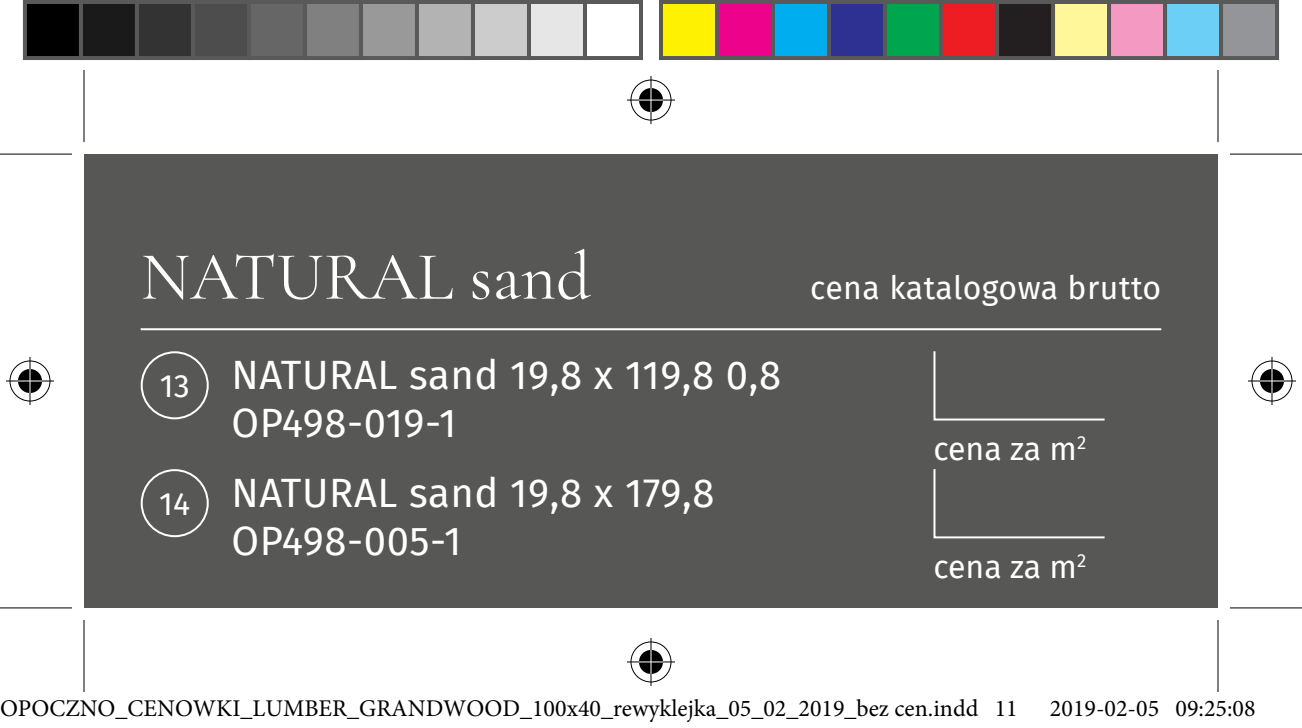
<style>
.page{position:relative;width:1302px;height:728px;background:#fff}
.page>*{position:absolute;margin:0;border:0;box-sizing:border-box;transform-origin:0 0}
.t1{font:68.8px "Cormorant Garamond";color:#fff}
.t2{font:40px "Fira Sans";letter-spacing:.015em;color:#fff}
.t3{font:32px "Fira Sans";color:#fff}
.t4{font:24px "Minion Pro";color:#000}
</style>
<div class="page">
<div style="left:84px;top:154px;width:1134px;height:454px;background:#575756"></div>
<svg style="left:933px;top:351px;width:172px;height:70px"></svg>
<hr style="left:141px;top:328px;width:1020px;height:2px;background:#fff">
<div style="left:141px;top:469px;width:68px;height:68px;border:2px solid #fff;border-radius:50%"></div>
<div style="left:141px;top:351px;width:68px;height:68px;border:2px solid #fff;border-radius:50%"></div>
<svg style="left:933px;top:469px;width:172px;height:70px"></svg>
<svg style="left:1230px;top:608px;width:72px;height:1px"></svg>
<hr style="left:0;top:153px;width:72px;height:2px;background:#000">
<hr style="left:1230px;top:153px;width:72px;height:2px;background:#000">
<hr style="left:1230px;top:607px;width:72px;height:1px;background:#000">
<hr style="left:83px;top:70px;width:2px;height:72px;background:#000">
<hr style="left:1217px;top:70px;width:2px;height:72px;background:#000">
<hr style="left:1217px;top:620px;width:2px;height:72px;background:#000">
<div style="left:628px;top:78px;width:45px;height:45px;border:5px solid #fff;border-radius:50%"></div>
<div style="left:627px;top:98px;width:48px;height:5px;background:#fff"></div>
<div style="left:648px;top:76px;width:5px;height:48px;background:#fff"></div>
<div style="left:636px;top:86px;width:29px;height:29px;border:5px solid #fff;border-radius:50%"></div>
<div style="left:630px;top:80px;width:41px;height:41px;border:1px solid #000;border-radius:50%"></div>
<hr style="left:627px;top:99px;width:48px;height:2px;background:#000">
<hr style="left:650px;top:76px;width:2px;height:48px;background:#000">
<div style="left:639px;top:88px;width:24px;height:24px;background:#000;border-radius:50%"></div>
<hr style="left:639px;top:99px;width:24px;height:2px;background:#fff">
<hr style="left:650px;top:88px;width:2px;height:24px;background:#fff">
<div style="left:628px;top:639px;width:45px;height:45px;border:5px solid #fff;border-radius:50%"></div>
<svg style="left:627px;top:659px;width:48px;height:5px"></svg>
<div style="left:648px;top:638px;width:5px;height:48px;background:#fff"></div>
<div style="left:636px;top:647px;width:29px;height:29px;border:5px solid #fff;border-radius:50%"></div>
<div style="left:630px;top:641px;width:41px;height:41px;border:1px solid #000;border-radius:50%"></div>
<hr style="left:627px;top:661px;width:48px;height:1px;background:#000">
<hr style="left:650px;top:638px;width:2px;height:48px;background:#000">
<div style="left:639px;top:650px;width:24px;height:24px;background:#000;border-radius:50%"></div>
<svg style="left:639px;top:661px;width:24px;height:1px"></svg>
<hr style="left:650px;top:650px;width:2px;height:24px;background:#fff">
<div style="left:8px;top:358px;width:44px;height:45px;border:5px solid #fff;border-radius:50%"></div>
<svg style="left:6px;top:378px;width:48px;height:5px"></svg>
<hr style="left:28px;top:357px;width:4px;height:48px;background:#fff">
<div style="left:16px;top:366px;width:28px;height:29px;border:5px solid #fff;border-radius:50%"></div>
<div style="left:10px;top:360px;width:40px;height:41px;border:1px solid #000;border-radius:50%"></div>
<hr style="left:6px;top:380px;width:48px;height:1px;background:#000">
<hr style="left:29px;top:357px;width:2px;height:48px;background:#000">
<div style="left:18px;top:369px;width:24px;height:24px;background:#000;border-radius:50%"></div>
<svg style="left:18px;top:380px;width:24px;height:1px"></svg>
<hr style="left:29px;top:369px;width:2px;height:24px;background:#fff">
<div style="left:1249px;top:358px;width:45px;height:45px;border:5px solid #fff;border-radius:50%"></div>
<svg style="left:1248px;top:378px;width:48px;height:5px"></svg>
<div style="left:1269px;top:357px;width:5px;height:48px;background:#fff"></div>
<div style="left:1257px;top:366px;width:29px;height:29px;border:5px solid #fff;border-radius:50%"></div>
<div style="left:1251px;top:360px;width:41px;height:41px;border:1px solid #000;border-radius:50%"></div>
<hr style="left:1248px;top:380px;width:48px;height:1px;background:#000">
<hr style="left:1271px;top:357px;width:2px;height:48px;background:#000">
<div style="left:1260px;top:369px;width:24px;height:24px;background:#000;border-radius:50%"></div>
<svg style="left:1260px;top:380px;width:24px;height:1px"></svg>
<hr style="left:1271px;top:369px;width:2px;height:24px;background:#fff">
<div style="left:25px;top:2px;width:56px;height:56px;background:#000"></div>
<div style="left:23px;top:0;width:60px;height:60px;border:4px solid #595959"></div>
<div style="left:81px;top:2px;width:56px;height:56px;background:#1a1a1a"></div>
<div style="left:79px;top:0;width:60px;height:60px;border:4px solid #595959"></div>
<div style="left:137px;top:2px;width:56px;height:56px;background:#333"></div>
<div style="left:135px;top:0;width:60px;height:60px;border:4px solid #595959"></div>
<div style="left:193px;top:2px;width:56px;height:56px;background:#4d4d4d"></div>
<div style="left:191px;top:0;width:60px;height:60px;border:4px solid #595959"></div>
<div style="left:249px;top:2px;width:56px;height:56px;background:#666"></div>
<div style="left:247px;top:0;width:60px;height:60px;border:4px solid #595959"></div>
<div style="left:305px;top:2px;width:56px;height:56px;background:#808080"></div>
<div style="left:303px;top:0;width:60px;height:60px;border:4px solid #595959"></div>
<div style="left:361px;top:2px;width:56px;height:56px;background:#999"></div>
<div style="left:359px;top:0;width:60px;height:60px;border:4px solid #595959"></div>
<div style="left:417px;top:2px;width:56px;height:56px;background:#b3b3b3"></div>
<div style="left:415px;top:0;width:60px;height:60px;border:4px solid #595959"></div>
<div style="left:473px;top:2px;width:56px;height:56px;background:#ccc"></div>
<div style="left:471px;top:0;width:60px;height:60px;border:4px solid #595959"></div>
<div style="left:529px;top:2px;width:56px;height:56px;background:#e6e6e6"></div>
<div style="left:527px;top:0;width:60px;height:60px;border:4px solid #595959"></div>
<div style="left:583px;top:0;width:60px;height:60px;border:4px solid #595959"></div>
<div style="left:661px;top:2px;width:56px;height:56px;background:#fff101"></div>
<div style="left:659px;top:0;width:60px;height:60px;border:4px solid #595959"></div>
<div style="left:717px;top:2px;width:56px;height:56px;background:#ed028c"></div>
<div style="left:715px;top:0;width:60px;height:60px;border:4px solid #595959"></div>
<div style="left:773px;top:2px;width:56px;height:56px;background:#00aeef"></div>
<div style="left:771px;top:0;width:60px;height:60px;border:4px solid #595959"></div>
<div style="left:829px;top:2px;width:56px;height:56px;background:#2e3092"></div>
<div style="left:827px;top:0;width:60px;height:60px;border:4px solid #595959"></div>
<div style="left:885px;top:2px;width:56px;height:56px;background:#00a54f"></div>
<div style="left:883px;top:0;width:60px;height:60px;border:4px solid #595959"></div>
<div style="left:941px;top:2px;width:56px;height:56px;background:#ee1d23"></div>
<div style="left:939px;top:0;width:60px;height:60px;border:4px solid #595959"></div>
<div style="left:997px;top:2px;width:56px;height:56px;background:#231f20"></div>
<div style="left:995px;top:0;width:60px;height:60px;border:4px solid #595959"></div>
<div style="left:1053px;top:2px;width:56px;height:56px;background:#fff79a"></div>
<div style="left:1051px;top:0;width:60px;height:60px;border:4px solid #595959"></div>
<div style="left:1109px;top:2px;width:56px;height:56px;background:#f499c2"></div>
<div style="left:1107px;top:0;width:60px;height:60px;border:4px solid #595959"></div>
<div style="left:1165px;top:2px;width:56px;height:56px;background:#6bcff6"></div>
<div style="left:1163px;top:0;width:60px;height:60px;border:4px solid #595959"></div>
<div style="left:1221px;top:2px;width:56px;height:56px;background:#939598"></div>
<div style="left:1219px;top:0;width:60px;height:60px;border:4px solid #595959"></div>
<div style="left:544px;top:700px;width:11px;height:17px;border:2px solid #fff;border-radius:50%"></div>
<div style="left:546px;top:700px;width:7px;height:16px;border:2px solid #fff;border-radius:50%"></div>
<div style="left:555px;top:700px;width:12px;height:17px;border:2px solid #fff;border-radius:50%"></div>
<div style="left:557px;top:700px;width:7px;height:16px;border:2px solid #fff;border-radius:50%"></div>
<svg style="left:565px;top:703px;width:2px;height:11px"></svg>
<div style="left:590px;top:700px;width:11px;height:17px;border:2px solid #fff;border-radius:50%"></div>
<div style="left:592px;top:700px;width:7px;height:16px;border:2px solid #fff;border-radius:50%"></div>
<div style="left:728px;top:700px;width:12px;height:17px;border:2px solid #fff;border-radius:50%"></div>
<div style="left:730px;top:700px;width:8px;height:16px;border:2px solid #fff;border-radius:50%"></div>
<div style="left:763px;top:700px;width:12px;height:17px;border:2px solid #fff;border-radius:50%"></div>
<div style="left:766px;top:700px;width:7px;height:16px;border:2px solid #fff;border-radius:50%"></div>
<div style="left:810px;top:700px;width:11px;height:17px;border:2px solid #fff;border-radius:50%"></div>
<div style="left:812px;top:700px;width:7px;height:16px;border:2px solid #fff;border-radius:50%"></div>
<div style="left:1061px;top:700px;width:12px;height:17px;border:2px solid #fff;border-radius:50%"></div>
<div style="left:1064px;top:700px;width:7px;height:16px;border:2px solid #fff;border-radius:50%"></div>
<div style="left:1105px;top:700px;width:11px;height:17px;border:2px solid #fff;border-radius:50%"></div>
<div style="left:1107px;top:700px;width:7px;height:16px;border:2px solid #fff;border-radius:50%"></div>
<div style="left:1136px;top:700px;width:11px;height:17px;border:2px solid #fff;border-radius:50%"></div>
<div style="left:1138px;top:700px;width:7px;height:16px;border:2px solid #fff;border-radius:50%"></div>
<div style="left:1175px;top:700px;width:12px;height:17px;border:2px solid #fff;border-radius:50%"></div>
<div style="left:1178px;top:700px;width:7px;height:16px;border:2px solid #fff;border-radius:50%"></div>
<div style="left:1233px;top:700px;width:11px;height:17px;border:2px solid #fff;border-radius:50%"></div>
<div style="left:1235px;top:700px;width:7px;height:16px;border:2px solid #fff;border-radius:50%"></div>
<p class="t1" style="left:141px;top:235px;width:452px">NATURAL sand</p>
<p class="t3" style="left:160px;top:362px;width:31px">13</p>
<p class="t3" style="left:159px;top:479px;width:32px">14</p>
<p class="t2" style="left:231px;top:344px;width:551px">NATURAL sand 19,8 x 119,8 0,8</p>
<p class="t2" style="left:231px;top:392px;width:227px">OP498-019-1</p>
<p class="t2" style="left:231px;top:462px;width:485px">NATURAL sand 19,8 x 179,8</p>
<p class="t2" style="left:231px;top:510px;width:232px">OP498-005-1</p>
<p class="t3" style="left:810px;top:263px;width:353px">cena katalogowa brutto</p>
<p class="t3" style="left:933px;top:424px;width:154px">cena za m<sup>2</sup></p>
<p class="t3" style="left:933px;top:542px;width:154px">cena za m<sup>2</sup></p>
<p class="t4" style="left:0;top:692px;width:1019px">OPOCZNO_CENOWKI_LUMBER_GRANDWOOD_100x40_rewyklejka_05_02_2019_bez cen.indd 11</p>
<p class="t4" style="left:1050px;top:692px;width:207px">2019-02-05 09:25:08</p>
</div>
